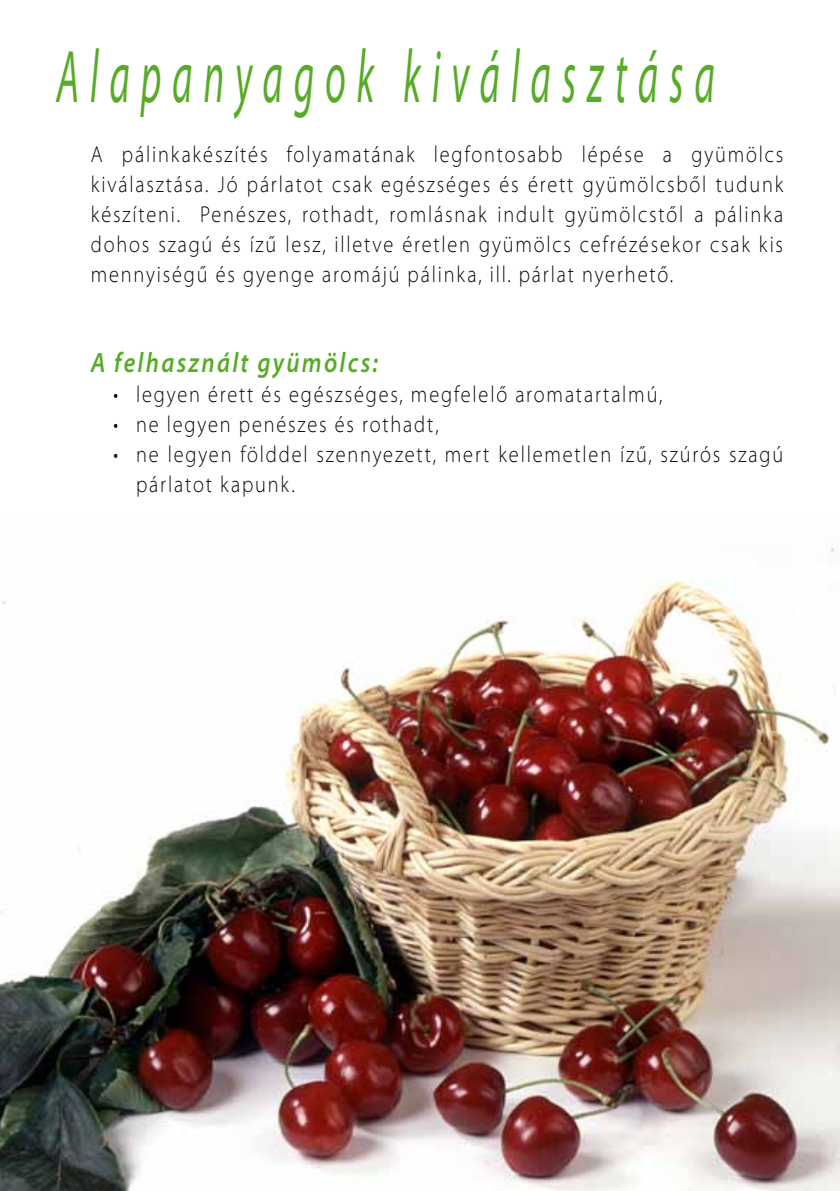
<style>
.page{position:relative;width:840px;height:1191px;background:#fff}
.page>*{position:absolute;margin:0;border:0;box-sizing:border-box;transform-origin:0 0}
.t1{font:italic semi-expanded 75px "Myriad Pro";letter-spacing:.3em;color:#57ab27;scale:.48 1}
.t2{font:italic 600 semi-expanded 28px "Myriad Pro";letter-spacing:.1em;color:#57ab27;scale:.8 1}
.t3{font:300 semi-expanded 23px/30px "Myriad Pro";letter-spacing:.1em;color:#000;text-align:justify;scale:.8 1}
</style>
<div class="page">
<img style="left:0;top:548px;width:839px;height:643px">
<h1 class="t1" style="left:57px;top:36px;width:1372px">Alapanyagok kiválasztása</h1>
<p class="t3" style="left:91px;top:140px;width:866px">A pálinkakészítés folyamatának legfontosabb lépése a gyümölcs kiválasztása. Jó párlatot csak egészséges és érett gyümölcsből tudunk készíteni. Penészes, rothadt, romlásnak indult gyümölcstől a pálinka dohos szagú és ízű lesz, illetve éretlen gyümölcs cefrézésekor csak kis mennyiségű és gyenge aromájú pálinka, ill. párlat nyerhető.</p>
<p class="t2" style="left:91px;top:347px;width:360px">A felhasznált gyümölcs:</p>
<p class="t3" style="left:113px;top:380px;width:687px">• legyen érett és egészséges, megfelelő aromatartalmú,</p>
<p class="t3" style="left:113px;top:410px;width:407px">• ne legyen penészes és rothadt,</p>
<p class="t3" style="left:136px;top:440px;width:809px;text-indent:-23px">• ne legyen földdel szennyezett, mert kellemetlen ízű, szúrós szagú párlatot kapunk.</p>
</div>
